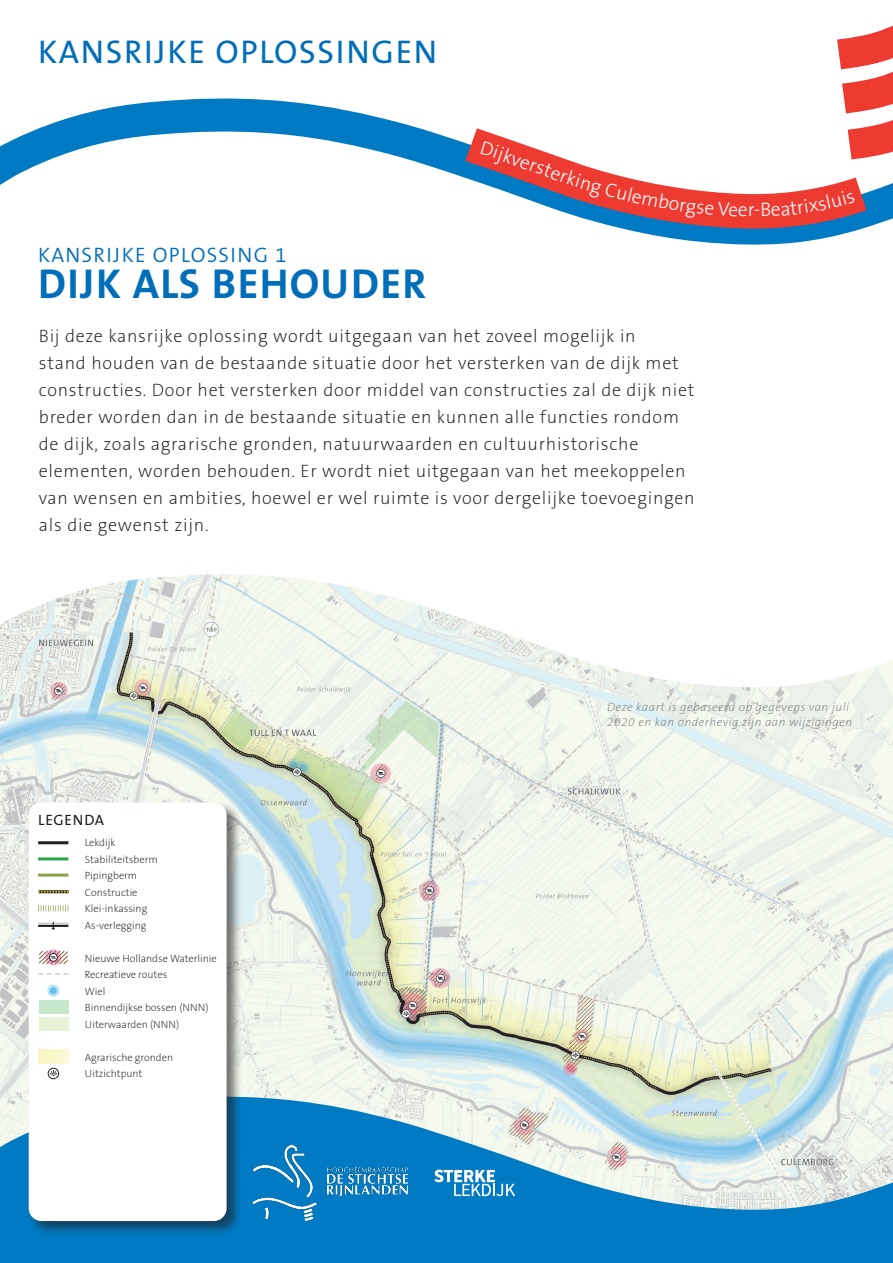
<style>
.page{position:relative;width:893px;height:1263px;background:#fff}
.page>*{position:absolute;margin:0;border:0;box-sizing:border-box;transform-origin:0 0}
.t1{font:700 42px "The Sans B7";letter-spacing:.03em;color:#006eb9}
.t2{font:33px "The Sans B5 Plain";letter-spacing:.05em;color:#006eb9}
.t3{font:300 21px "The Sans B4";letter-spacing:.06em;color:#006eb9}
.t4{font:300 19.5px "The Sans B3";color:#fff}
.t5{font:200 18px/27px "The Sans B2";letter-spacing:.04em;color:#231f20}
.t6{font:15px "The Sans B5 Plain";letter-spacing:.05em;color:#231f20}
.t7{font:italic 200 12px/15px "The Sans B2";letter-spacing:.04em;color:#808285}
.t8{font:200 10.5px/16.5px "The Sans B2";color:#231f20}
</style>
<div class="page">
<img style="left:0;top:688px;width:893px;height:407px">
<svg style="left:0;top:98px;width:437px;height:87px"></svg>
<svg style="left:0;top:574px;width:893px;height:114px"></svg>
<svg style="left:0;top:1095px;width:893px;height:168px;background:#60aad1"></svg>
<svg style="left:837px;top:25px;width:56px;height:85px"></svg>
<div style="left:28px;top:801px;width:214px;height:436px;background:#231f20;opacity:.6"></div>
<div style="left:29px;top:802px;width:198px;height:419px;background:#fff;border-radius:13px"></div>
<svg style="left:437px;top:110px;width:456px;height:135px"></svg>
<hr style="left:38px;top:857px;width:30px;height:3px;background:#29a449">
<hr style="left:38px;top:841px;width:30px;height:3px;background:#231f20">
<hr style="left:38px;top:873px;width:30px;height:3px;background:#88a249">
<hr style="left:38px;top:890px;width:31px;height:3px;background:#231f20">
<hr style="left:38px;top:925px;width:30px;height:2px;background:#231f20">
<hr style="left:38px;top:922px;width:31px;height:3px;background:#d1d2d4">
<svg style="left:38px;top:973px;width:30px;height:1px"></svg>
<svg style="left:38px;top:905px;width:30px;height:6px"></svg>
<svg style="left:38px;top:891px;width:30px;height:1px"></svg>
<svg style="left:47px;top:984px;width:12px;height:13px"></svg>
<div style="left:50px;top:987px;width:7px;height:7px;background:#5fc0e8;border-radius:50%"></div>
<div style="left:48px;top:1068px;width:11px;height:11px;border:1px solid #231f20;border-radius:50%"></div>
<svg style="left:50px;top:1070px;width:7px;height:6px"></svg>
<svg style="left:38px;top:950px;width:30px;height:15px"></svg>
<div style="left:39px;top:1017px;width:29px;height:13px;background:#e6f3d6"></div>
<div style="left:39px;top:1000px;width:30px;height:14px;background:#c4e8c9"></div>
<svg style="left:51px;top:922px;width:4px;height:8px"></svg>
<img style="left:253px;top:1145px;width:154px;height:75px">
<svg style="left:434px;top:1170px;width:81px;height:26px"></svg>
<svg style="left:480px;top:141px;width:42px;height:26px"></svg>
<svg style="left:560px;top:170px;width:194px;height:48px"></svg>
<div style="left:762px;top:191px;width:93px;height:25px;background:#ee3b32"></div>
<h2 class="t2" style="left:38px;top:35px;width:401px">KANSRIJKE OPLOSSINGEN</h2>
<p class="t4" style="left:524px;top:151px;width:44px;rotate:20deg">erste</p>
<p class="t3" style="left:38px;top:244px;width:250px">KANSRIJKE OPLOSSING 1</p>
<h1 class="t1" style="left:38px;top:262px;width:389px">DIJK ALS BEHOUDER</h1>
<p class="t5" style="left:39px;top:323px;width:657px">Bij deze kansrijke oplossing wordt uitgegaan van het zoveel mogelijk in<br>stand houden van de bestaande situatie door het versterken van de dijk met constructies. Door het versterken door middel van constructies zal de dijk niet breder worden dan in de bestaande situatie en kunnen alle functies rondom de dijk, zoals agrarische gronden, natuurwaarden en cultuurhistorische elementen, worden behouden. Er wordt niet uitgegaan van het meekoppelen van wensen en ambities, hoewel er wel ruimte is voor dergelijke toevoegingen als die gewenst zijn.</p>
<p class="t4" style="left:754px;top:200px;width:8px">-</p>
<p class="t6" style="left:38px;top:812px;width:67px">LEGENDA</p>
<p class="t8" style="left:85px;top:835px;width:74px">Lekdijk<br>Stabiliteitsberm<br>Pipingberm<br>Constructie<br>Klei-inkassing<br>As-verlegging</p>
<p class="t8" style="left:85px;top:950px;width:133px">Nieuwe Hollandse Waterlinie<br>Recreatieve routes<br>Wiel<br>Binnendijkse bossen (NNN)<br>Uiterwaarden (NNN)</p>
<p class="t8" style="left:85px;top:1049px;width:90px">Agrarische gronden<br>Uitzichtpunt</p>
<p class="t7" style="left:607px;top:700px;width:247px">Deze kaart is gebaseerd op gegevens van juli<br>2020 en kan onderhevig zijn aan wijzigingen</p>
</div>
